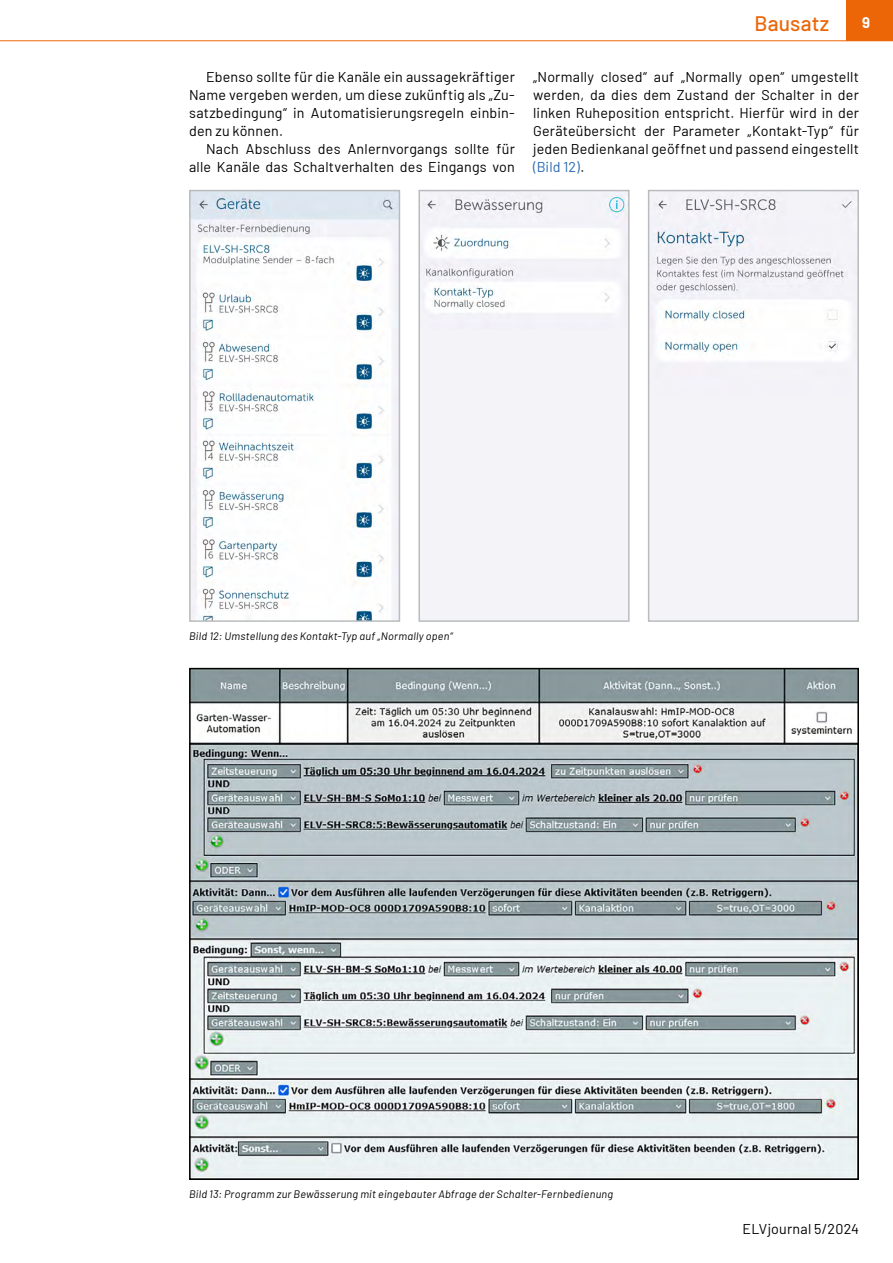
<style>
.page{position:relative;width:893px;height:1263px;background:#fff}
.page>*{position:absolute;margin:0;border:0;box-sizing:border-box;transform-origin:0 0}
.t1{font:500 21px "Barlow";letter-spacing:.01em;color:#ec6608}
.t2{font:700 15px "Barlow";color:#fff}
.t3{font:14.25px/18px "Barlow";letter-spacing:.015em;color:#000;text-align:justify}
.t4{font:italic 10.8px "Barlow";letter-spacing:.025em;color:#000}
.s1{color:#2a6ab2}
</style>
<div class="page">
<div style="left:846px;top:0;width:47px;height:40px;background:#ec6608"></div>
<hr style="left:0;top:40px;width:893px;height:1px;background:#ec6608">
<img style="left:192px;top:193px;width:205px;height:426px">
<div style="left:189px;top:190px;width:211px;height:432px;border:2px solid #b9bcbe"></div>
<img style="left:421px;top:193px;width:206px;height:426px">
<div style="left:418px;top:190px;width:212px;height:432px;border:2px solid #b9bcbe"></div>
<img style="left:651px;top:193px;width:205px;height:426px">
<div style="left:648px;top:190px;width:211px;height:432px;border:2px solid #b9bcbe"></div>
<img style="left:192px;top:671px;width:664px;height:506px">
<div style="left:189px;top:668px;width:670px;height:512px;border:2px solid #000"></div>
<p class="t3" style="left:189px;top:67px;width:327px;text-indent:17px">Ebenso sollte für die Kanäle ein aussagekräftiger Name vergeben werden, um diese zukünftig als „Zu&shy;satzbedingung“ in Automatisierungsregeln einbin&shy;den zu können.</p>
<p class="t3" style="left:189px;top:139px;width:327px;text-align:right">Nach Abschluss des Anlernvorgangs sollte für alle Kanäle das Schaltverhalten des Eingangs von</p>
<h1 class="t1" style="left:754px;top:8px;width:76px">Bausatz</h1>
<p class="t2" style="left:862px;top:11px;width:9px">9</p>
<p class="t3" style="left:533px;top:67px;width:327px">„Normally closed“ auf „Normally open“ umgestellt werden, da dies dem Zustand der Schalter in der linken Ruheposition entspricht. Hierfür wird in der Geräteübersicht der Parameter „Kontakt-Typ“ für jeden Bedienkanal geöffnet und passend eingestellt <span class="s1">(Bild 12)</span>.</p>
<p class="t4" style="left:189px;top:628px;width:265px">Bild 12: Umstellung des Kontakt-Typ auf „Normally open“</p>
<p class="t4" style="left:189px;top:1186px;width:426px">Bild 13: Programm zur Bewässerung mit eingebauter Abfrage der Schalter-Fernbedienung</p>
<p class="t3" style="left:743px;top:1219px;width:118px">ELVjournal 5/2024</p>
</div>
